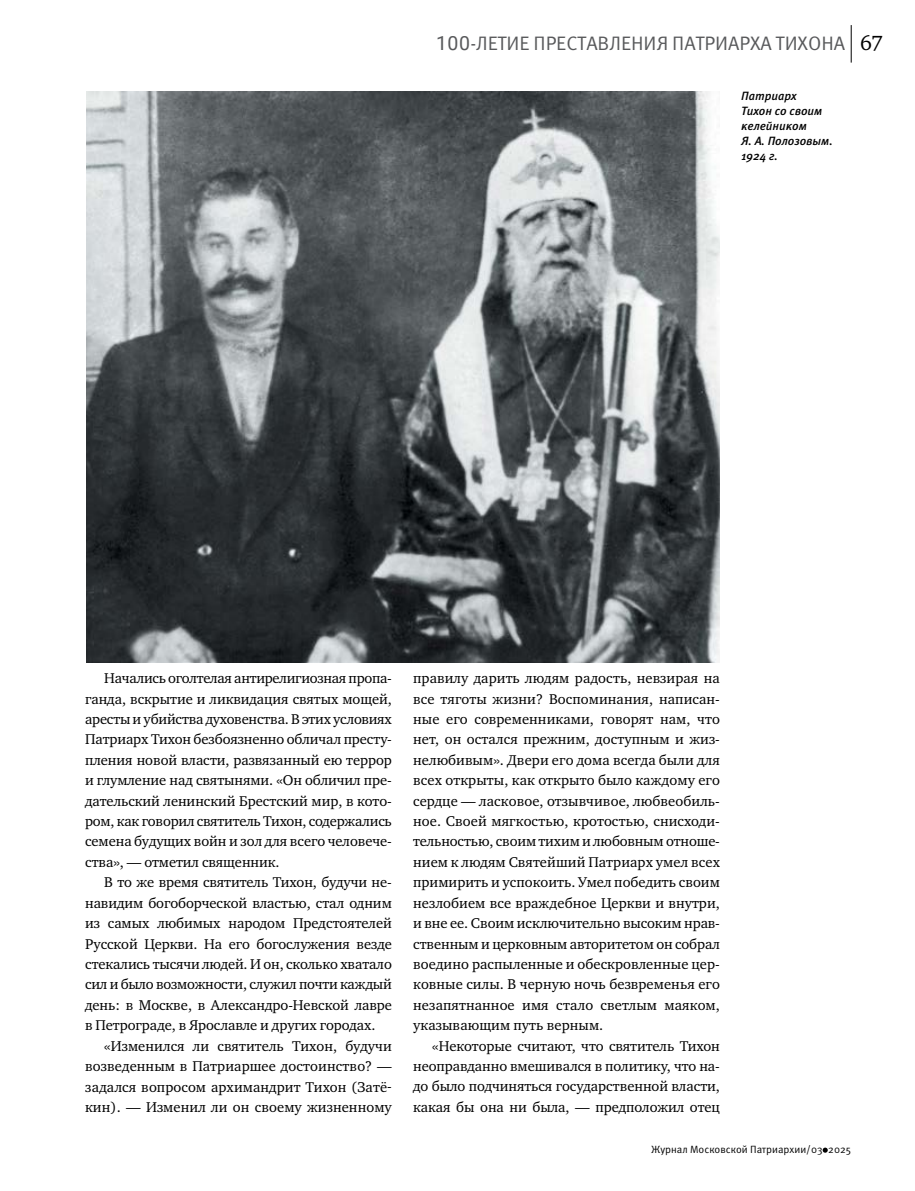
<style>
.page{position:relative;width:915px;height:1191px;background:#fff}
.page>*{position:absolute;margin:0;border:0;box-sizing:border-box;transform-origin:0 0}
.t1{font:19.5px "Meta Pro";letter-spacing:-.005em;color:#58595b}
.t2{font:14.55px/20.4px "Charter ITC";letter-spacing:-.005em;color:#000;text-align:justify}
.t3{font:italic 500 12px/15px "Meta Pro";letter-spacing:-.005em;color:#000}
.t4{font:10.5px "Meta Pro";color:#000}
.s1{font-family:"Roboto"}
.s2{font-family:"Charter ITC";font-size:21px;color:#000}
</style>
<div class="page">
<svg style="left:822px;top:1147px;width:5px;height:5px"></svg>
<hr style="left:850px;top:25px;width:1px;height:38px;background:#000">
<img style="left:87px;top:91px;width:632px;height:571px">
<h1 class="t1" style="left:436px;top:31px;width:448px"><span class="s1">100</span>-ЛЕТИЕ ПРЕСТАВЛЕНИЯ ПАТРИАРХА ТИХОНА <span class="s2">67</span></h1>
<p class="t3" style="left:741px;top:89px;width:93px">Патриарх<br>Тихон со своим келейником<br>Я. А. Полозовым.<br>1924 г.</p>
<p class="t2" style="left:85px;top:668px;width:308px;text-indent:19px">Начались оголтелая антирелигиозная пропа&shy;ганда, вскрытие и ликвидация святых мощей, аресты и убийства духовенства. В этих условиях Патриарх Тихон безбоязненно обличал престу&shy;пления новой власти, развязанный ею террор и глумление над святынями. «Он обличил пре&shy;дательский ленинский Брестский мир, в кото&shy;ром, как говорил святитель Тихон, содержались семена будущих войн и зол для всего человече&shy;ства», — отметил священник.</p>
<p class="t2" style="left:85px;top:872px;width:308px;text-indent:19px">В то же время святитель Тихон, будучи не&shy;навидим богоборческой властью, стал одним из самых любимых народом Предстоятелей Русской Церкви. На его богослужения везде стекались тысячи людей. И он, сколько хватало сил и было возможности, служил почти каждый день: в Москве, в Александро-Невской лавре в Петрограде, в Ярославле и других городах.</p>
<p class="t2" style="left:85px;top:1035px;width:308px;text-indent:19px">«Изменился ли святитель Тихон, будучи возведенным в Патриаршее достоинство? — задался вопросом архимандрит Тихон (Затё&shy;кин). — Изменил ли он своему жизненному</p>
<p class="t2" style="left:413px;top:668px;width:308px">правилу дарить людям радость, невзирая на все тяготы жизни? Воспоминания, написан&shy;ные его современниками, говорят нам, что нет, он остался прежним, доступным и жиз&shy;нелюбивым». Двери его дома всегда были для всех открыты, как открыто было каждому его сердце — ласковое, отзывчивое, любвеобиль&shy;ное. Своей мягкостью, кротостью, снисходи&shy;тельностью, своим тихим и любовным отноше&shy;нием к людям Святейший Патриарх умел всех примирить и успокоить. Умел победить своим незлобием все враждебное Церкви и внутри, и вне ее. Своим исключительно высоким нрав&shy;ственным и церковным авторитетом он собрал воедино распыленные и обескровленные цер&shy;ковные силы. В черную ночь безвременья его незапятнанное имя стало светлым маяком, указывающим путь верным.</p>
<p class="t2" style="left:413px;top:1035px;width:308px;text-indent:19px">«Некоторые считают, что святитель Тихон неоправданно вмешивался в политику, что на&shy;до было подчиняться государственной власти, какая бы она ни была, — предположил отец</p>
<p class="t4" style="left:650px;top:1142px;width:201px">Журнал Московской Патриархии/03 2025</p>
</div>
